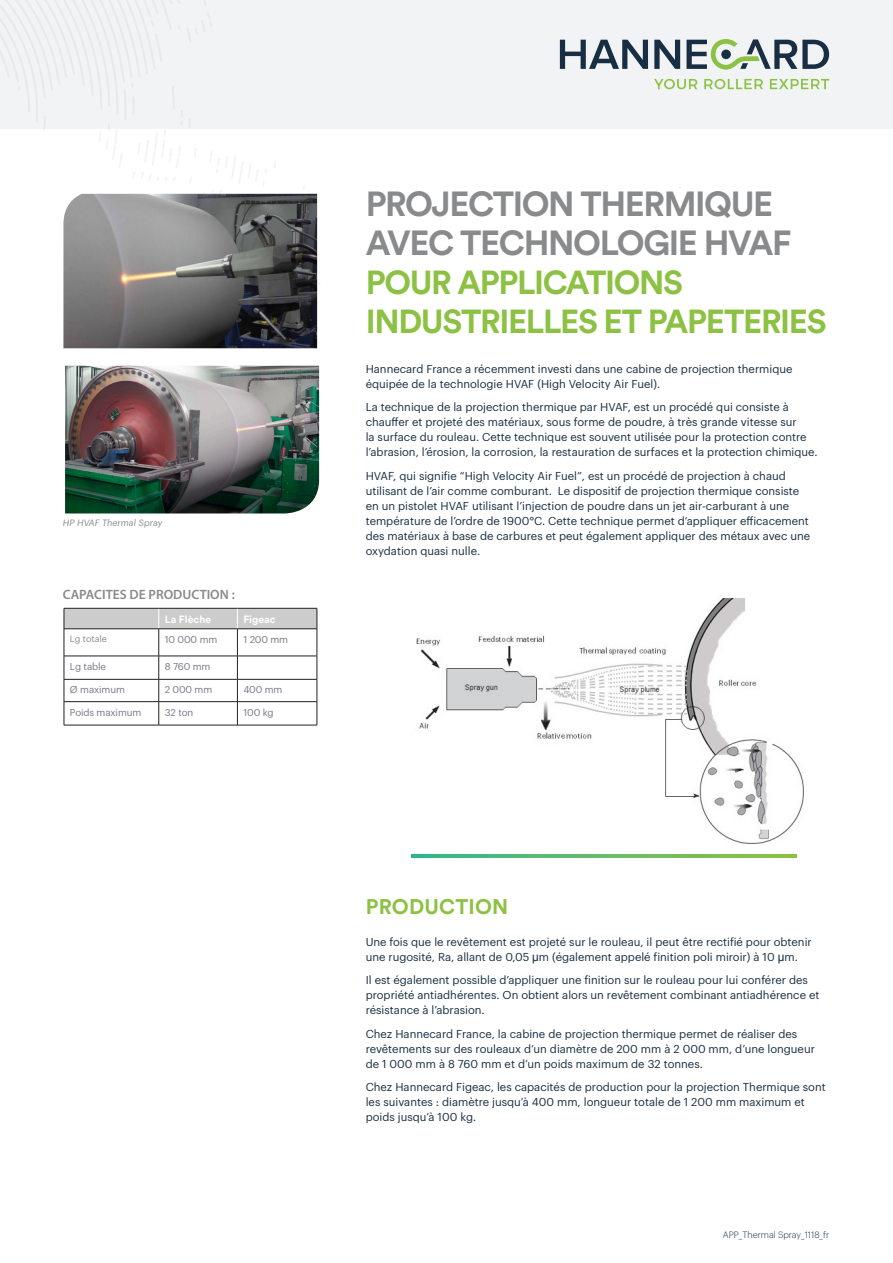
<style>
.page{position:relative;width:893px;height:1263px;background:#fff}
.page>*{position:absolute;margin:0;border:0;box-sizing:border-box;transform-origin:0 0}
.t1{font:700 34.5px/39px "Circular Std";letter-spacing:-.04em;color:#888a8c}
.t2{font:700 33px/39px "Circular Std";letter-spacing:-.04em;color:#8cc144}
.HC_-_Body_Title_1{font:700 21px "Circular Std";letter-spacing:.01em;color:#8cc144}
.t3{font:600 13.5px "Myriad Pro";color:#888a8c}
.t4{font:11.25px/15px "Graphik";color:#182e42}
.t5{font:700 10.5px "Circular Std";color:#fff}
.t6{font:9.75px "Graphik";letter-spacing:-.01em;color:#757988}
.t7{font:300 9px "Graphik";color:#182e42}
.t8{font:italic 9px "Graphik";color:#888a8c}
.t9{font:9px "Graphik";color:#888a8c}
.s1{font-family:"Arial Unicode MS";font-size:12px}
</style>
<div class="page">
<div style="left:0;top:0;width:893px;height:128px;background:#f2f3f4"></div>
<svg style="left:0;top:128px;width:321px;height:184px"></svg>
<svg style="left:560px;top:40px;width:88px;height:29px"></svg>
<svg style="left:654px;top:40px;width:26px;height:29px"></svg>
<svg style="left:686px;top:39px;width:143px;height:31px"></svg>
<svg style="left:654px;top:79px;width:175px;height:10px"></svg>
<img style="left:63px;top:194px;width:254px;height:154px">
<img style="left:65px;top:366px;width:254px;height:147px">
<img style="left:416px;top:598px;width:388px;height:246px">
<svg style="left:411px;top:854px;width:385px;height:3px"></svg>
<hr style="left:64px;top:725px;width:95px;height:1px;background:#231f20">
<hr style="left:159px;top:725px;width:78px;height:1px;background:#231f20">
<hr style="left:237px;top:725px;width:80px;height:1px;background:#231f20">
<svg style="left:64px;top:608px;width:254px;height:117px"></svg>
<hr style="left:64px;top:628px;width:95px;height:1px;background:#231f20">
<hr style="left:159px;top:628px;width:78px;height:1px;background:#231f20">
<hr style="left:237px;top:628px;width:80px;height:1px;background:#231f20">
<p class="t8" style="left:63px;top:516px;width:101px">HP HVAF Thermal Spray</p>
<p class="t3" style="left:63px;top:586px;width:174px">CAPACITES DE PRODUCTION :</p>
<p class="t5" style="left:165px;top:612px;width:48px">La Flèche</p>
<p class="t5" style="left:243px;top:612px;width:34px">Figeac</p>
<p class="t9" style="left:70px;top:632px;width:38px">Lg totale</p>
<p class="t6" style="left:165px;top:632px;width:54px">10 000 mm</p>
<p class="t6" style="left:243px;top:632px;width:46px">1 200 mm</p>
<p class="t6" style="left:70px;top:659px;width:38px">Lg table</p>
<p class="t6" style="left:165px;top:659px;width:47px">8 760 mm</p>
<p class="t6" style="left:70px;top:682px;width:57px">Ø maximum</p>
<p class="t6" style="left:165px;top:682px;width:49px">2 000 mm</p>
<p class="t6" style="left:243px;top:682px;width:41px">400 mm</p>
<p class="t6" style="left:70px;top:705px;width:73px">Poids maximum</p>
<p class="t6" style="left:165px;top:705px;width:30px">32 ton</p>
<p class="t6" style="left:243px;top:705px;width:32px">100 kg</p>
<p class="t1" style="left:366px;top:184px;width:427px">PROJECTION THERMIQUE<br>AVEC TECHNOLOGIE HVAF</p>
<p class="t2" style="left:366px;top:262px;width:463px">POUR APPLICATIONS<br>INDUSTRIELLES ET PAPETERIES</p>
<p class="t4" style="left:366px;top:360px;width:428px">Hannecard France a récemment investi dans une cabine de projection thermique équipée de la technologie HVAF (High Velocity Air Fuel).</p>
<p class="t4" style="left:366px;top:399px;width:453px">La technique de la projection thermique par HVAF, est un procédé qui consiste à chauffer et projeté des matériaux, sous forme de poudre, à très grande vitesse sur<br>la surface du rouleau. Cette technique est souvent utilisée pour la protection contre l’abrasion, l’érosion, la corrosion, la restauration de surfaces et la protection chimique.</p>
<p class="t4" style="left:366px;top:467px;width:446px">HVAF, qui signifie “High Velocity Air Fuel”, est un procédé de projection à chaud utilisant de l’air comme comburant. Le dispositif de projection thermique consiste en un pistolet HVAF utilisant l’injection de poudre dans un jet air-carburant à une température de l’ordre de 1900°C. Cette technique permet d’appliquer efficacement des matériaux à base de carbures et peut également appliquer des métaux avec une oxydation quasi nulle.</p>
<p class="HC_-_Body_Title_1" style="left:366px;top:893px;width:144px">PRODUCTION</p>
<p class="t4" style="left:366px;top:933px;width:448px">Une fois que le revêtement est projeté sur le rouleau, il peut être rectifié pour obtenir une rugosité, Ra, allant de 0,05 <span class="s1">µ</span>m (également appelé finition poli miroir) à 10 <span class="s1">µ</span>m.</p>
<p class="t4" style="left:366px;top:972px;width:455px">Il est également possible d’appliquer une finition sur le rouleau pour lui conférer des propriété antiadhérentes. On obtient alors un revêtement combinant antiadhérence et résistance à l’abrasion.</p>
<p class="t4" style="left:366px;top:1025px;width:451px">Chez Hannecard France, la cabine de projection thermique permet de réaliser des revêtements sur des rouleaux d’un diamètre de 200 mm à 2 000 mm, d’une longueur de 1 000 mm à 8 760 mm et d’un poids maximum de 32 tonnes.</p>
<p class="t4" style="left:366px;top:1079px;width:462px">Chez Hannecard Figeac, les capacités de production pour la projection Thermique sont les suivantes : diamètre jusqu’à 400 mm, longueur totale de 1 200 mm maximum et poids jusqu’à 100 kg.</p>
<p class="t7" style="left:723px;top:1228px;width:108px">APP_Thermal Spray_1118_fr</p>
</div>
